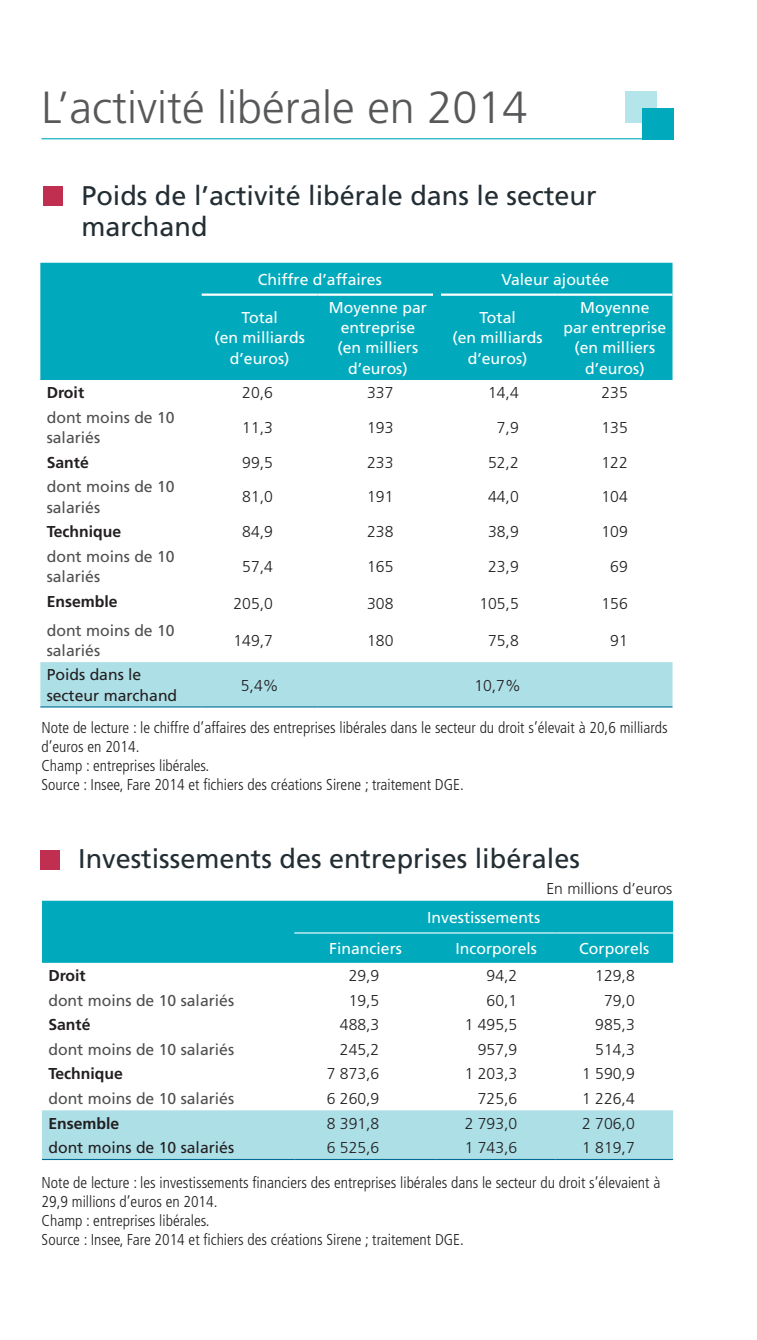
<style>
.page{position:relative;width:757px;height:1340px;background:#fff}
.page>*{position:absolute;margin:0;border:0;box-sizing:border-box;transform-origin:0 0}
.t1{font:300 45px "Frutiger LT Std";color:#57585a}
.t2{font:27px/31.5px "Frutiger LT Std";color:#232e34}
.t3{font:300 condensed 15.75px/18.9px "Frutiger LT Std";color:#231f20}
.t4{font:300 15.75px "Frutiger LT Std";color:#231f20}
.t5{font:15.75px/20.2px "Frutiger LT Std";color:#fff;text-align:center}
.t6{font:15.75px/20.2px "Frutiger LT Std";color:#4e4f50}
.t7{font:700 15.75px "Frutiger LT Std";color:#231f20}
.t8{font:15.75px/20.2px "Frutiger LT Std";color:#231f20}
</style>
<div class="page">
<hr style="left:41px;top:138px;width:632px;height:1px;background:#00aabc">
<div style="left:40px;top:263px;width:632px;height:117px;background:#00aabc"></div>
<div style="left:40px;top:662px;width:632px;height:44px;background:#addfe7"></div>
<hr style="left:201px;top:293px;width:116px;height:3px;background:#fff">
<hr style="left:317px;top:293px;width:121px;height:3px;background:#fff">
<hr style="left:438px;top:293px;width:118px;height:3px;background:#fff">
<hr style="left:556px;top:293px;width:116px;height:3px;background:#fff">
<hr style="left:40px;top:706px;width:161px;height:1px;background:#006c96">
<hr style="left:201px;top:706px;width:116px;height:1px;background:#006c96">
<hr style="left:317px;top:706px;width:121px;height:1px;background:#006c96">
<hr style="left:438px;top:706px;width:118px;height:1px;background:#006c96">
<hr style="left:556px;top:706px;width:116px;height:1px;background:#006c96">
<div style="left:42px;top:900px;width:630px;height:62px;background:#00aabc"></div>
<div style="left:42px;top:1110px;width:630px;height:48px;background:#addfe7"></div>
<hr style="left:294px;top:932px;width:142px;height:1px;background:#fff">
<hr style="left:436px;top:932px;width:119px;height:1px;background:#fff">
<hr style="left:555px;top:932px;width:117px;height:1px;background:#fff">
<hr style="left:42px;top:1158px;width:252px;height:2px;background:#006c96">
<hr style="left:294px;top:1158px;width:142px;height:2px;background:#006c96">
<hr style="left:436px;top:1158px;width:119px;height:2px;background:#006c96">
<hr style="left:555px;top:1158px;width:117px;height:2px;background:#006c96">
<div style="left:641px;top:108px;width:32px;height:31px;background:#00aabc"></div>
<svg style="left:625px;top:91px;width:31px;height:32px"></svg>
<div style="left:43px;top:186px;width:20px;height:19px;background:#c12f50"></div>
<div style="left:40px;top:850px;width:19px;height:20px;background:#c12f50"></div>
<div style="left:433px;top:284px;width:7px;height:16px;background:#00aabc"></div>
<p class="t1" style="left:41px;top:82px;width:487px">L’activité libérale en 2014</p>
<p class="t2" style="left:81px;top:180px;width:516px">Poids de l’activité libérale dans le secteur marchand</p>
<p class="t5" style="left:258px;top:269px;width:125px">Chiffre d’affaires</p>
<p class="t5" style="left:501px;top:269px;width:109px">Valeur ajoutée</p>
<p class="t5" style="left:214px;top:307px;width:92px">Total<br>(en milliards d’euros)</p>
<p class="t5" style="left:328px;top:297px;width:100px">Moyenne par entreprise (en milliers d’euros)</p>
<p class="t5" style="left:452px;top:307px;width:92px">Total<br>(en milliards d’euros)</p>
<p class="t5" style="left:563px;top:297px;width:104px">Moyenne<br>par entreprise (en milliers d’euros)</p>
<p class="t7" style="left:47px;top:383px;width:39px">Droit</p>
<p class="t4" style="left:242px;top:384px;width:32px">20,6</p>
<p class="t4" style="left:367px;top:384px;width:28px">337</p>
<p class="t4" style="left:488px;top:384px;width:32px">14,4</p>
<p class="t4" style="left:601px;top:384px;width:28px">235</p>
<p class="t6" style="left:47px;top:407px;width:129px">dont moins de 10 salariés</p>
<p class="t4" style="left:242px;top:418px;width:32px">11,3</p>
<p class="t4" style="left:367px;top:418px;width:28px">193</p>
<p class="t4" style="left:496px;top:418px;width:23px">7,9</p>
<p class="t4" style="left:601px;top:418px;width:28px">135</p>
<p class="t7" style="left:47px;top:453px;width:44px">Santé</p>
<p class="t4" style="left:242px;top:453px;width:32px">99,5</p>
<p class="t4" style="left:367px;top:453px;width:28px">233</p>
<p class="t4" style="left:488px;top:453px;width:32px">52,2</p>
<p class="t4" style="left:601px;top:453px;width:28px">122</p>
<p class="t6" style="left:47px;top:477px;width:129px">dont moins de 10 salariés</p>
<p class="t4" style="left:242px;top:488px;width:32px">81,0</p>
<p class="t4" style="left:367px;top:488px;width:28px">191</p>
<p class="t4" style="left:488px;top:488px;width:32px">44,0</p>
<p class="t4" style="left:601px;top:488px;width:28px">104</p>
<p class="t7" style="left:47px;top:522px;width:76px">Technique</p>
<p class="t4" style="left:242px;top:523px;width:32px">84,9</p>
<p class="t4" style="left:367px;top:523px;width:28px">238</p>
<p class="t4" style="left:488px;top:523px;width:32px">38,9</p>
<p class="t4" style="left:601px;top:523px;width:28px">109</p>
<p class="t6" style="left:47px;top:546px;width:129px">dont moins de 10 salariés</p>
<p class="t4" style="left:242px;top:557px;width:32px">57,4</p>
<p class="t4" style="left:367px;top:557px;width:28px">165</p>
<p class="t4" style="left:488px;top:557px;width:32px">23,9</p>
<p class="t4" style="left:610px;top:557px;width:19px">69</p>
<p class="t7" style="left:47px;top:592px;width:72px">Ensemble</p>
<p class="t4" style="left:233px;top:594px;width:41px">205,0</p>
<p class="t4" style="left:367px;top:594px;width:28px">308</p>
<p class="t4" style="left:479px;top:594px;width:41px">105,5</p>
<p class="t4" style="left:601px;top:594px;width:28px">156</p>
<p class="t6" style="left:47px;top:620px;width:129px">dont moins de 10 salariés</p>
<p class="t4" style="left:233px;top:631px;width:41px">149,7</p>
<p class="t4" style="left:367px;top:631px;width:28px">180</p>
<p class="t4" style="left:488px;top:631px;width:32px">75,8</p>
<p class="t4" style="left:610px;top:631px;width:19px">91</p>
<p class="t8" style="left:47px;top:665px;width:132px">Poids dans le secteur marchand</p>
<p class="t4" style="left:241px;top:676px;width:39px">5,4%</p>
<p class="t4" style="left:474px;top:676px;width:48px">10,7%</p>
<p class="t3" style="left:41px;top:718px;width:627px">Note de lecture : le chiffre d’affaires des entreprises libérales dans le secteur du droit s’élevait à 20,6 milliards d’euros en 2014.<br>Champ : entreprises libérales.<br>Source : Insee, Fare 2014 et fichiers des créations Sirene ; traitement DGE.</p>
<p class="t2" style="left:78px;top:843px;width:503px">Investissements des entreprises libérales</p>
<p class="t4" style="left:546px;top:879px;width:127px">En millions d’euros</p>
<p class="t5" style="left:427px;top:907px;width:114px">Investissements</p>
<p class="t5" style="left:329px;top:938px;width:74px">Financiers</p>
<p class="t5" style="left:455px;top:938px;width:83px">Incorporels</p>
<p class="t5" style="left:579px;top:938px;width:72px">Corporels</p>
<p class="t7" style="left:48px;top:966px;width:39px">Droit</p>
<p class="t4" style="left:348px;top:966px;width:32px">29,9</p>
<p class="t4" style="left:486px;top:966px;width:32px">94,2</p>
<p class="t4" style="left:595px;top:966px;width:41px">129,8</p>
<p class="t6" style="left:48px;top:990px;width:187px">dont moins de 10 salariés</p>
<p class="t4" style="left:348px;top:991px;width:32px">19,5</p>
<p class="t4" style="left:486px;top:991px;width:32px">60,1</p>
<p class="t4" style="left:603px;top:991px;width:32px">79,0</p>
<p class="t7" style="left:48px;top:1015px;width:44px">Santé</p>
<p class="t4" style="left:340px;top:1015px;width:41px">488,3</p>
<p class="t4" style="left:464px;top:1015px;width:54px">1 495,5</p>
<p class="t4" style="left:595px;top:1015px;width:41px">985,3</p>
<p class="t6" style="left:48px;top:1039px;width:187px">dont moins de 10 salariés</p>
<p class="t4" style="left:340px;top:1040px;width:41px">245,2</p>
<p class="t4" style="left:477px;top:1040px;width:41px">957,9</p>
<p class="t4" style="left:595px;top:1040px;width:41px">514,3</p>
<p class="t7" style="left:48px;top:1064px;width:76px">Technique</p>
<p class="t4" style="left:326px;top:1065px;width:54px">7 873,6</p>
<p class="t4" style="left:464px;top:1065px;width:54px">1 203,3</p>
<p class="t4" style="left:581px;top:1065px;width:54px">1 590,9</p>
<p class="t6" style="left:48px;top:1088px;width:187px">dont moins de 10 salariés</p>
<p class="t4" style="left:326px;top:1089px;width:54px">6 260,9</p>
<p class="t4" style="left:477px;top:1089px;width:41px">725,6</p>
<p class="t4" style="left:581px;top:1089px;width:54px">1 226,4</p>
<p class="t7" style="left:48px;top:1113px;width:72px">Ensemble</p>
<p class="t4" style="left:326px;top:1114px;width:54px">8 391,8</p>
<p class="t4" style="left:464px;top:1114px;width:54px">2 793,0</p>
<p class="t4" style="left:581px;top:1114px;width:54px">2 706,0</p>
<p class="t8" style="left:48px;top:1137px;width:187px">dont moins de 10 salariés</p>
<p class="t4" style="left:326px;top:1138px;width:54px">6 525,6</p>
<p class="t4" style="left:464px;top:1138px;width:54px">1 743,6</p>
<p class="t4" style="left:581px;top:1138px;width:54px">1 819,7</p>
<p class="t3" style="left:42px;top:1173px;width:620px">Note de lecture : les investissements financiers des entreprises libérales dans le secteur du droit s’élevaient à 29,9 millions d’euros en 2014.<br>Champ : entreprises libérales.<br>Source : Insee, Fare 2014 et fichiers des créations Sirene ; traitement DGE.</p>
</div>
